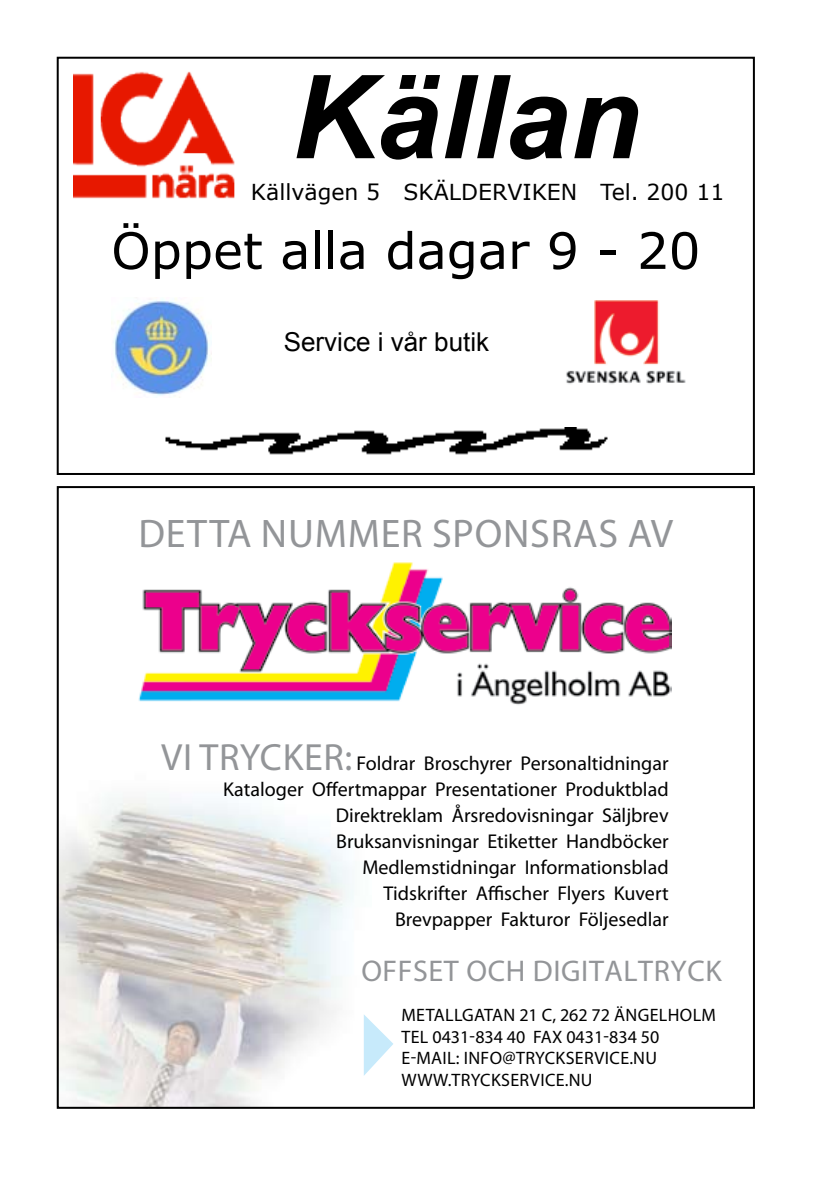
<style>
.page{position:relative;width:840px;height:1191px;background:#fff}
.page>*{position:absolute;margin:0;border:0;box-sizing:border-box;transform-origin:0 0}
.t1{font:italic 700 116px "Arial";color:#000}
.t2{font:50px "Verdana";color:#000}
.t3{font:40px "Myriad Pro";letter-spacing:.02em;color:#939598}
.t4{font:30px "Myriad Pro";letter-spacing:.02em;color:#939598}
.t5{font:26px "Arial";color:#000}
.t6{font:22px "Verdana";color:#000}
.t7{font:20px/26px "Myriad Pro";color:#000;text-align:right}
.t8{font:18px/21.6px "Myriad Pro";letter-spacing:.02em;color:#000}
.s1{font-size:38px;color:#939598}
</style>
<div class="page">
<div style="left:57px;top:57px;width:697px;height:418px;border:2px solid #000"></div>
<img style="left:165px;top:427px;width:443px;height:28px">
<img style="left:566px;top:300px;width:120px;height:84px">
<img style="left:74px;top:71px;width:161px;height:128px">
<img style="left:111px;top:298px;width:99px;height:98px">
<img style="left:60px;top:798px;width:294px;height:307px">
<img style="left:138px;top:562px;width:533px;height:143px">
<svg style="left:363px;top:1015px;width:30px;height:61px"></svg>
<h1 class="t1" style="left:292px;top:42px;width:350px">Källan</h1>
<p class="t6" style="left:251px;top:178px;width:475px">Källvägen 5 SKÄLDERVIKEN Tel. 200 11</p>
<h2 class="t2" style="left:111px;top:219px;width:590px">Öppet alla dagar 9 - 20</h2>
<h3 class="t5" style="left:283px;top:324px;width:207px">Service i vår butik</h3>
<h3 class="t3" style="left:138px;top:508px;width:512px">Detta nummer sponsras av</h3>
<p class="t7" style="left:161px;top:749px;width:508px"><span class="s1">Vi trycker:</span> Foldrar Broschyrer Personaltidningar Kataloger Offertmappar Presentationer Produktblad Direktreklam Årsredovisningar Säljbrev<br>Bruksanvisningar Etiketter Handböcker<br>Medlemstidningar I nformationsblad<br>Tidskrifter Affischer Flyers Kuvert<br>Brevpapper Fakturor Följesedlar</p>
<h3 class="t4" style="left:361px;top:952px;width:18px">offs</h3>
<h3 class="t4" style="left:428px;top:952px;width:294px">et och digitaltryck</h3>
<p class="t8" style="left:401px;top:1004px;width:314px">Metallgatan 21 C, 262 72 Ängelholm<br>Tel 0431-834 40 Fax 0431-834 50<br>E-mail: info@tryckservice.nu www.tryckservice.nu</p>
</div>
